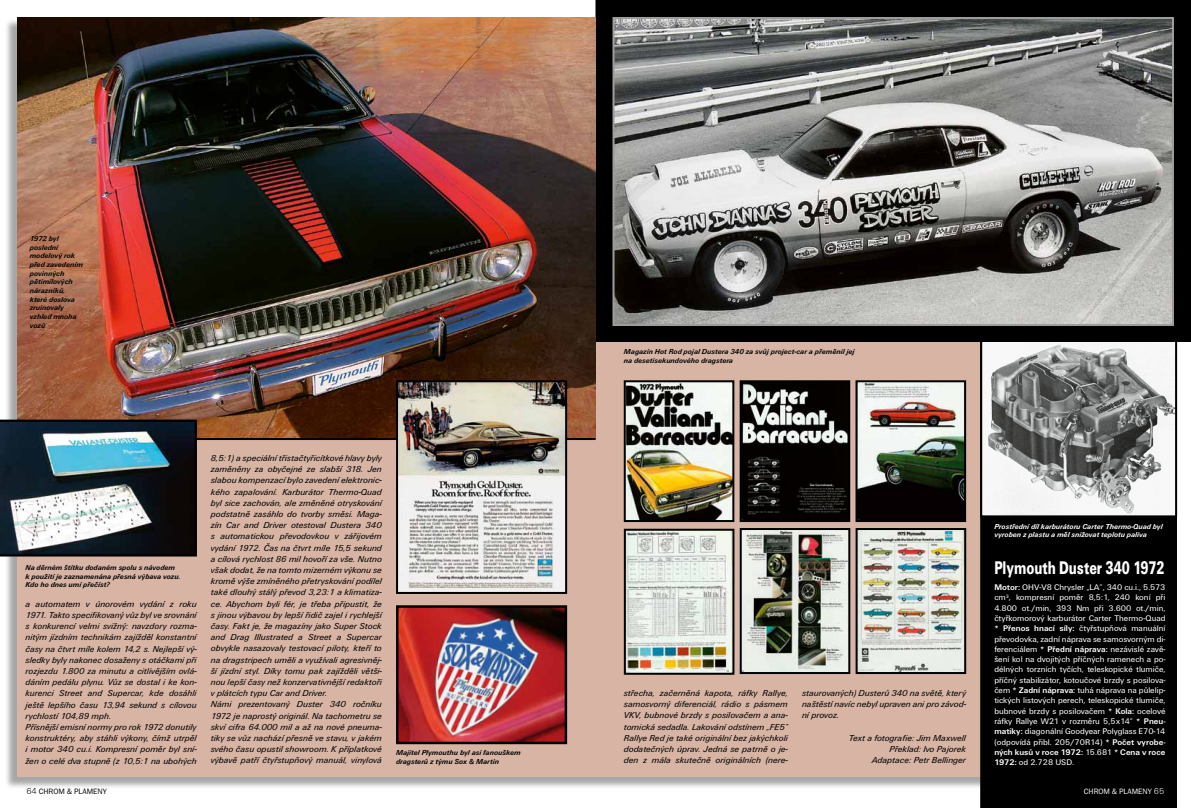
<style>
.page{position:relative;width:1191px;height:808px;background:#fff}
.page>*{position:absolute;margin:0;border:0;box-sizing:border-box;transform-origin:0 0}
.t1{font:19px "U001 TOT Blac";color:#fff;scale:.69 1}
.t2{font:italic 9px/11.2px "U001 TOT";letter-spacing:.005em;color:#000}
.t3{font:8.5px/10.3px "U001 TOT";color:#fff;text-align:justify}
.t4{font:8px "Franklin Got Itc TOT Boo";letter-spacing:-.005em;color:#000}
.t5{font:8px "Franklin Got Itc TOT Boo";letter-spacing:-.005em;color:#fff}
.t6{font:italic 700 7.5px/8.7px "U001 TOT";color:#000}
.t7{font:italic 700 7.5px/8.7px "U001 TOT";color:#fff}
.s1{font-family:"U001 DOT Ligh";font-size:9px}
.s2{font-family:"Franklin Got Itc TOT Med Ita";font-weight:400;font-style:normal}
.s3{font-weight:700}
</style>
<div class="page">
<div style="left:5px;top:19px;width:1167px;height:770px;background:#000;opacity:.35"></div>
<div style="left:17px;top:17px;width:1157px;height:760px;background:#d7b4a4"></div>
<svg style="left:980px;top:517px;width:196px;height:291px;background:#030202"></svg>
<img style="left:983px;top:342px;width:191px;height:172px">
<div style="left:980px;top:331px;width:197px;height:186px;border:2px solid #000"></div>
<div style="left:595px;top:0;width:596px;height:342px;background:#000"></div>
<img style="left:17px;top:17px;width:578px;height:421px">
<hr style="left:18px;top:438px;width:577px;height:2px;background:#000">
<img style="left:399px;top:608px;width:165px;height:133px">
<div style="left:396px;top:605px;width:171px;height:139px;border:2px solid #000"></div>
<img style="left:615px;top:20px;width:556px;height:303px">
<div style="left:612px;top:17px;width:562px;height:309px;border:2px solid #9c9e9e"></div>
<img style="left:399px;top:383px;width:165px;height:208px">
<div style="left:396px;top:380px;width:171px;height:214px;border:2px solid #000"></div>
<img style="left:742px;top:383px;width:105px;height:136px">
<div style="left:739px;top:380px;width:111px;height:142px;border:2px solid #000"></div>
<img style="left:742px;top:531px;width:105px;height:140px">
<div style="left:739px;top:528px;width:111px;height:146px;border:2px solid #000"></div>
<img style="left:627px;top:383px;width:104px;height:136px">
<div style="left:624px;top:380px;width:110px;height:142px;border:2px solid #000"></div>
<img style="left:627px;top:532px;width:104px;height:140px">
<div style="left:624px;top:529px;width:110px;height:146px;border:2px solid #000"></div>
<img style="left:858px;top:383px;width:105px;height:136px">
<div style="left:855px;top:380px;width:111px;height:142px;border:2px solid #000"></div>
<img style="left:858px;top:531px;width:105px;height:140px">
<div style="left:855px;top:528px;width:111px;height:146px;border:2px solid #000"></div>
<svg style="left:0;top:420px;width:197px;height:136px;background:#51636b"></svg>
<p class="t6" style="left:30px;top:234px;width:55px">1972 byl poslední modelový rok před zavedením povinných pětimílových nárazníků, které doslova zruinovaly vzhled mnoha vozů</p>
<p class="t6" style="left:26px;top:563px;width:157px">Na děrném štítku dodaném spolu s návodem k použití je zaznamenána přesná výbava vozu.<br>Kdo ho dnes umí přečíst?</p>
<p class="t2" style="left:26px;top:598px;width:173px">a automatem v únorovém vydání z roku 1971. Takto specifikovaný vůz byl ve srovnání s konkurencí velmi svižný: navzdory rozma&shy;nitým jízdním technikám zajížděl konstantní časy na čtvrt míle kolem 14,2 s. Nejlepší vý&shy;sledky byly nakonec dosaženy s otáčkami při rozjezdu 1.800 za minutu a citlivějším ovlá&shy;dáním pedálu plynu. Vůz se dostal i ke kon&shy;kurenci Street and Supercar, kde dosáhli ještě lepšího času 13,94 sekund s cílovou rychlostí 104,89 mph.<br>Přísnější emisní normy pro rok 1972 donutily konstruktéry, aby stáhli výkony, čímž utrpěl i motor 340 cu.i. Kompresní poměr byl sní&shy;žen o celé dva stupně (z 10,5:1 na ubohých</p>
<p class="t4" style="left:27px;top:786px;width:82px"><span class="s1">64</span> CHROM &amp; PLAMENY</p>
<p class="t2" style="left:211px;top:453px;width:173px">8,5:1) a speciální třistačtyřicítkové hlavy byly zaměněny za obyčejné ze slabší 318. Jen slabou kompenzací bylo zavedení elektronic&shy;kého zapalování. Karburátor Thermo-Quad byl sice zachován, ale změněné otryskování podstatně zasáhlo do tvorby směsi. Maga&shy;zín Car and Driver otestoval Dustera 340 s automatickou převodovkou v zářijovém vydání 1972. Čas na čtvrt míle 15,5 sekund a cílová rychlost 86 mil hovoří za vše. Nutno však dodat, že na tomto mizerném výkonu se kromě výše zmíněného přetryskování podílel také dlouhý stálý převod 3,23:1 a klimatiza&shy;ce. Abychom byli fér, je třeba připustit, že s jinou výbavou by lepší řidič zajel i rychlejší časy. Fakt je, že magazíny jako Super Stock and Drag Illustrated a Street a Supercar obvykle nasazovaly testovací piloty, kteří to na dragstripech uměli a využívali agresivněj&shy;ší jízdní styl. Díky tomu pak zajížděli větši&shy;nou lepší časy než konzervativnější redaktoři v plátcích typu Car and Driver.<br>Námi prezentovaný Duster 340 ročníku 1972 je naprostý originál. Na tachometru se skví cifra 64.000 mil a až na nové pneuma&shy;tiky se vůz nachází přesně ve stavu, v jakém svého času opustil showroom. K příplatkové výbavě patří čtyřstupňový manuál, vinylová</p>
<p class="t6" style="left:396px;top:748px;width:126px">Majitel Plymouthu byl asi fanouškem dragsterů z týmu Sox <span class="s2">&amp;</span> Martin</p>
<p class="t6" style="left:624px;top:348px;width:232px">Magazín Hot Rod pojal Dustera 340 za svůj project-car a přeměnil jej na desetisekundového dragstera</p>
<p class="t2" style="left:624px;top:687px;width:166px;text-align:justify">střecha, začerněná kapota, ráfky Rallye, samosvorný diferenciál, rádio s pásmem VKV, bubnové brzdy s posilovačem a ana&shy;tomická sedadla. Lakování odstínem „FE5“ Rallye Red je také originální bez jakýchkoli dodatečných úprav. Jedná se patrně o je&shy;den z mála skutečně originálních (nere-</p>
<p class="t2" style="left:802px;top:687px;width:166px;text-align:justify">staurovaných) Dusterů 340 na světě, který naštěstí navíc nebyl upraven ani pro závod&shy;ní provoz.</p>
<p class="t2" style="left:848px;top:732px;width:119px;text-align:right">Text a fotografie: Jim Maxwell<br>Překlad: Ivo Pajorek<br>Adaptace: Petr Bellinger</p>
<p class="t7" style="left:994px;top:522px;width:170px">Prostřední díl karburátoru Carter Thermo-Quad byl vyroben z plastu a měl snižovat teplotu paliva</p>
<h1 class="t1" style="left:994px;top:556px;width:248px">Plymouth Duster 340 1972</h1>
<p class="t3" style="left:994px;top:582px;width:173px"><span class="s3">Motor:</span> OHV-V8 Chrysler „LA“, 340 cu.i., 5.573 cm<sup>3</sup>, kompresní poměr 8,5:1, 240 koní při 4.800 ot./min, 393 Nm při 3.600 ot./min, čtyřkomorový karburátor Carter Thermo-quad <span class="s3">* Přenos hnací síly:</span> čtyřstupňová manuální převodovka, zadní náprava se samosvorným di&shy;ferenciálem <span class="s3">* Přední náprava:</span> nezávislé zavě&shy;šení kol na dvojitých příčných ramenech a po&shy;délných torzních tyčích, teleskopické tlumiče, příčný stabilizátor, kotoučové brzdy s posilova&shy;čem <span class="s3">* Zadní náprava:</span> tuhá náprava na půlelip&shy;tických listových perech, teleskopické tlumiče, bubnové brzdy s posilovačem <span class="s3">* Kola:</span> ocelové ráfky Rallye W21 v rozměru 5,5x14“ <span class="s3">* Pneu&shy;matiky:</span> diagonální Goodyear Polyglass E70-14 (odpovídá přibl. 205/70R14) <span class="s3">* Počet vyrobe&shy;ných kusů v roce 1972:</span> 15.681 <span class="s3">* Cena v roce 1972:</span> od 2.728 USD.</p>
<p class="t5" style="left:1084px;top:786px;width:82px">CHROM &amp; PLAMENY <span class="s1">65</span></p>
</div>
